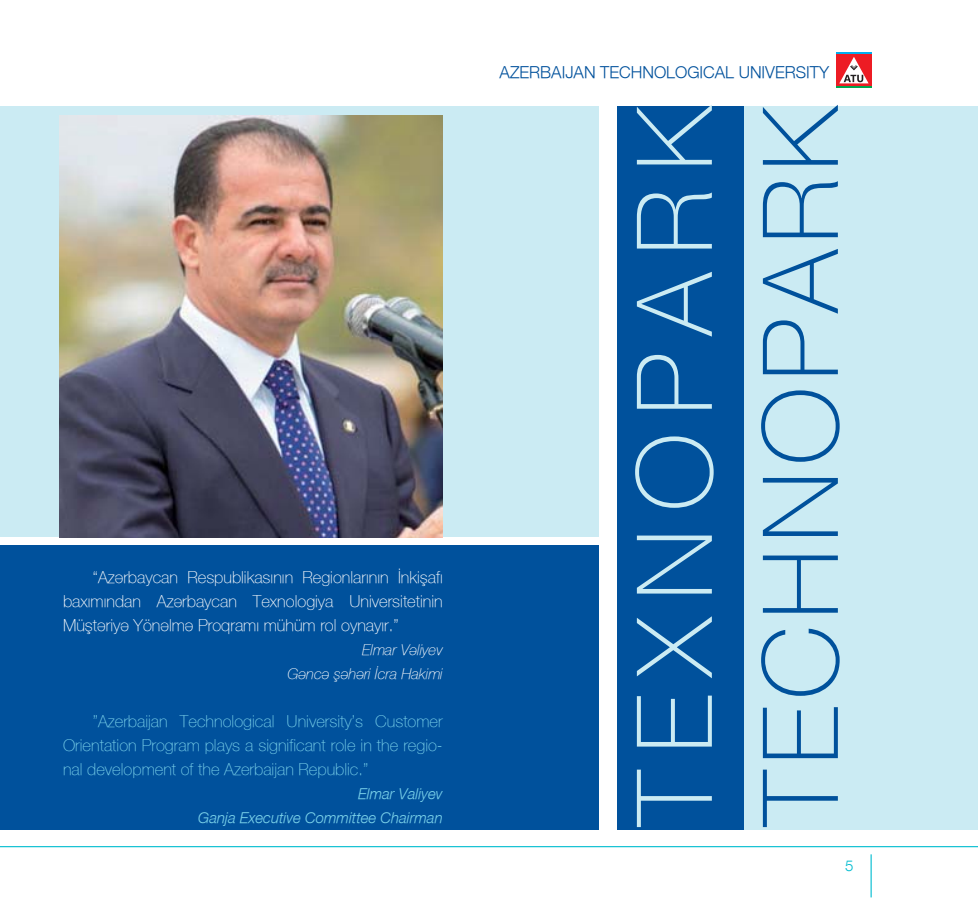
<style>
.page{position:relative;width:978px;height:915px;background:#fff}
.page>*{position:absolute;margin:0;border:0;box-sizing:border-box;transform-origin:0 0}
.t1{font:100 105px "Azeron";letter-spacing:.06em;color:#00519c}
.t2{font:100 105px "Azeron";letter-spacing:.17em;color:#cbebf3}
.t3{font:100 16.5px/24px "Azeron";color:#fff;text-align:justify}
.t4{font:100 16.5px/24px "Azeron";color:#79d0e9;text-align:justify}
.t5{font:300 16.5px "Azeron";color:#00519c}
.t6{font:italic 300 15px/24px "Azeron";color:#79d0e9;text-align:right}
.t7{font:italic 100 15px/24px "Azeron";color:#fff;text-align:right}
.t8{font:300 15px "Azeron";color:#00bcd0}
</style>
<div class="page">
<hr style="left:0;top:845px;width:978px;height:1px;background:#00bcd0">
<hr style="left:871px;top:854px;width:1px;height:43px;background:#00bcd0">
<div style="left:836px;top:52px;width:36px;height:36px;background:#ed1c24"></div>
<hr style="left:836px;top:52px;width:36px;height:2px;background:#00aeef">
<hr style="left:836px;top:86px;width:36px;height:2px;background:#00a650">
<svg style="left:839px;top:57px;width:30px;height:26px"></svg>
<div style="left:0;top:106px;width:599px;height:431px;background:#cbebf3"></div>
<div style="left:0;top:545px;width:599px;height:284px;background:#00519c"></div>
<div style="left:617px;top:106px;width:127px;height:723px;background:#00519c"></div>
<div style="left:744px;top:106px;width:234px;height:723px;background:#cbebf3"></div>
<img style="left:60px;top:115px;width:383px;height:422px">
<p class="t3" style="left:63px;top:564px;width:381px;text-indent:30px">“Азярбайжан Республикасынын Реэионларынын Инкишафы бахымындан Азярбайжан Технолоэийа Университетинин Мцштярийя Йюнялмя Програмы мцщцм рол ойнайыр.”</p>
<p class="t7" style="left:287px;top:637px;width:157px">Елмар Вялийев<br>Эянжя шящяри Ижра Щакими</p>
<p class="t4" style="left:63px;top:708px;width:381px;text-indent:30px">”Azerbaijan Technological University’s Customer Orientation Program plays a significant role in the regio&shy;nal development of the Azerbaijan Republic.”</p>
<p class="t6" style="left:198px;top:780px;width:246px">Elmar Valiyev<br>Ganja Executive Committee Chairman</p>
<p class="t5" style="left:500px;top:62px;width:331px">AZERBAЫJAN TECHNOLOGЫCAL UNЫVERSЫTY</p>
<h1 class="t2" style="left:616px;top:825px;width:722px;rotate:-90deg">ТЕХНОПАРК</h1>
<h1 class="t1" style="left:742px;top:825px;width:722px;rotate:-90deg">TECHNOPARK</h1>
<p class="t8" style="left:845px;top:855px;width:10px">5</p>
</div>
